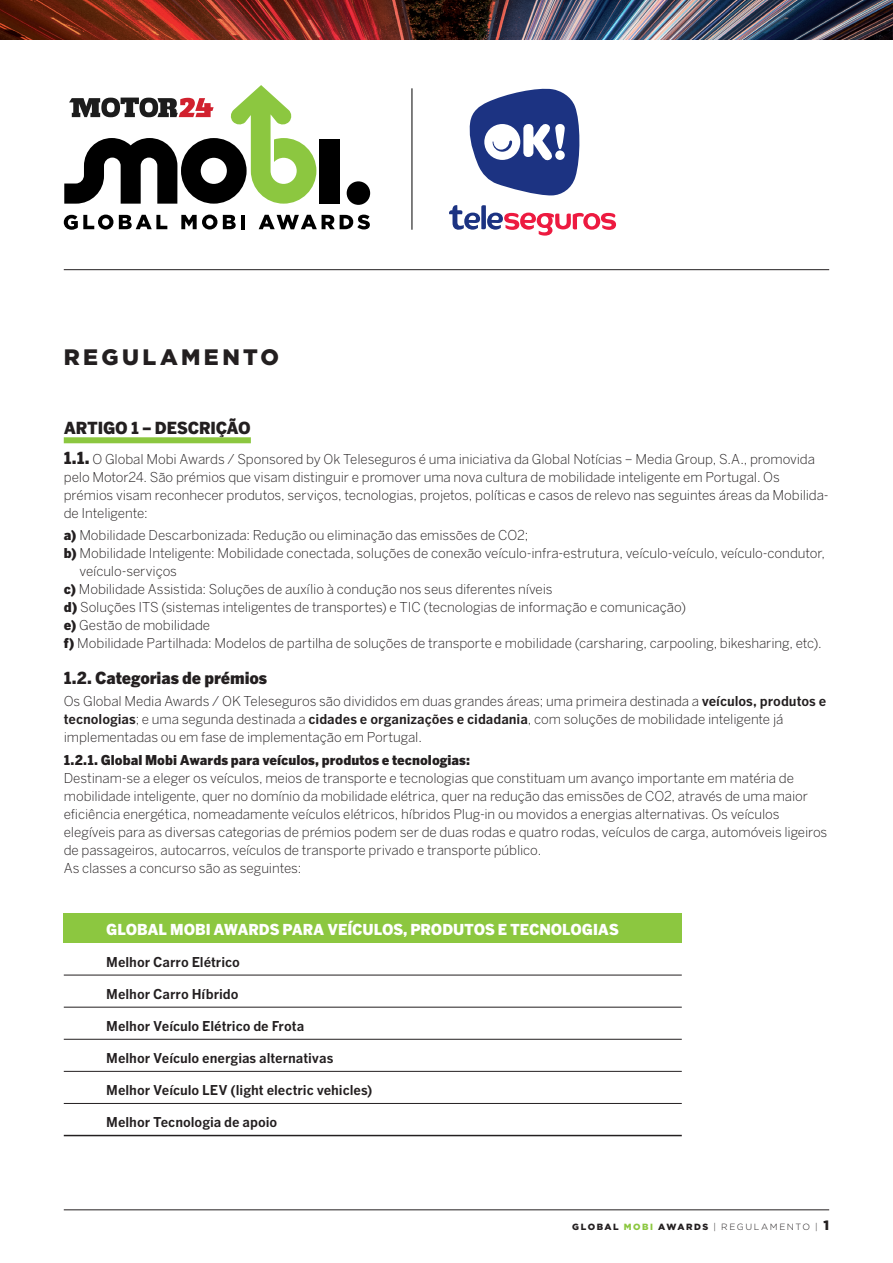
<style>
.page{position:relative;width:893px;height:1263px;background:#fff}
.page>*{position:absolute;margin:0;border:0;box-sizing:border-box;transform-origin:0 0}
.t1{font:900 22.35px "Gotham";letter-spacing:.155em;color:#231f20}
._002{font:900 16.5px "Benton Gothic";letter-spacing:-.01em;color:#231f20}
._001{font:900 16.5px "Benton Gothic";letter-spacing:-.01em;color:#231f20}
.txt_geral_bentonlig{font:900 15px "Benton Gothic";letter-spacing:-.01em;color:#fff}
.txt_geral_bentonlig-2{font:300 13.5px/18px "Benton Gothic";letter-spacing:-.01em;color:#231f20}
.txt_geral_bentonlig-3{font:700 13.5px "Benton Gothic";letter-spacing:-.005em;color:#231f20}
._003{font:900 13.5px "Benton Gothic";color:#231f20}
.t2{font:300 9px "Gotham";letter-spacing:.175em;color:#231f20}
.s1{font-weight:900;font-size:16.5px}
.s2{font-weight:900}
.s3{font-weight:700}
.s4{font-weight:900;color:#8cc740}
.s5{font-weight:900;font-size:13.5px}
</style>
<div class="page">
<hr style="left:64px;top:1209px;width:765px;height:1px;background:#231f20">
<div style="left:64px;top:437px;width:187px;height:6px;background:#8cc740"></div>
<div style="left:64px;top:913px;width:618px;height:30px;background:#8cc740"></div>
<hr style="left:64px;top:975px;width:618px;height:1px;background:#231f20">
<hr style="left:64px;top:1007px;width:618px;height:1px;background:#231f20">
<hr style="left:64px;top:1039px;width:618px;height:1px;background:#231f20">
<hr style="left:64px;top:1071px;width:618px;height:1px;background:#231f20">
<hr style="left:64px;top:1103px;width:618px;height:1px;background:#231f20">
<hr style="left:64px;top:1135px;width:618px;height:1px;background:#231f20">
<div style="left:319px;top:139px;width:21px;height:65px;background:#000"></div>
<svg style="left:64px;top:215px;width:49px;height:15px"></svg>
<svg style="left:119px;top:215px;width:48px;height:14px"></svg>
<svg style="left:181px;top:215px;width:36px;height:14px"></svg>
<svg style="left:223px;top:215px;width:13px;height:14px"></svg>
<hr style="left:241px;top:215px;width:4px;height:14px;background:#000">
<svg style="left:259px;top:215px;width:111px;height:14px"></svg>
<div style="left:347px;top:181px;width:23px;height:24px;background:#000;border-radius:50%"></div>
<hr style="left:412px;top:88px;width:1px;height:142px;background:#000">
<svg style="left:449px;top:205px;width:167px;height:31px"></svg>
<svg style="left:469px;top:88px;width:111px;height:108px"></svg>
<svg style="left:64px;top:85px;width:252px;height:119px"></svg>
<hr style="left:64px;top:269px;width:765px;height:1px;background:#231f20">
<img style="left:0;top:0;width:893px;height:40px">
<p class="t1" style="left:64px;top:344px;width:217px">REGULAMENTO</p>
<p class="_001" style="left:64px;top:418px;width:189px">ARTIGO 1 – DESCRIÇÃO</p>
<p class="txt_geral_bentonlig-2" style="left:64px;top:450px;width:766px"><span class="s1">1.1.</span> O Global Mobi Awards / Sponsored by Ok Teleseguros é uma iniciativa da Global Notícias – Media Group, S.A., promovida pelo Motor24. São prémios que visam distinguir e promover uma nova cultura de mobilidade inteligente em Portugal. Os prémios visam reconhecer produtos, serviços, tecnologias, projetos, políticas e casos de relevo nas seguintes áreas da Mobilida&shy;de Inteligente:</p>
<p class="txt_geral_bentonlig-2" style="left:64px;top:526px;width:466px"><span class="s2">a)</span> Mobilidade Descarbonizada: Redução ou eliminação das emissões de CO2;</p>
<p class="txt_geral_bentonlig-2" style="left:80px;top:544px;width:747px;text-indent:-16px"><span class="s2">b)</span> Mobilidade Inteligente: Mobilidade conectada, soluções de conexão veículo-infra-estrutura, veículo-veículo, veículo-condutor, veículo-serviços</p>
<p class="txt_geral_bentonlig-2" style="left:64px;top:580px;width:490px"><span class="s2">c)</span> Mobilidade Assistida: Soluções de auxílio à condução nos seus diferentes níveis</p>
<p class="txt_geral_bentonlig-2" style="left:64px;top:598px;width:624px"><span class="s2">d)</span> Soluções ITS (sistemas inteligentes de transportes) e TIC (tecnologias de informação e comunicação)</p>
<p class="txt_geral_bentonlig-2" style="left:64px;top:616px;width:148px"><span class="s2">e)</span> Gestão de mobilidade</p>
<p class="txt_geral_bentonlig-2" style="left:64px;top:634px;width:759px"><span class="s2">f)</span> Mobilidade Partilhada: Modelos de partilha de soluções de transporte e mobilidade (carsharing, carpooling, bikesharing, etc).</p>
<p class="_002" style="left:64px;top:668px;width:205px">1.2. Categorias de prémios</p>
<p class="txt_geral_bentonlig-2" style="left:64px;top:692px;width:764px">Os Global Media Awards / OK Teleseguros são divididos em duas grandes áreas; uma primeira destinada a <span class="s3">veículos, produtos e tecnologias</span>; e uma segunda destinada a <span class="s3">cidades e organizações e cidadania</span>, com soluções de mobilidade inteligente já implementadas ou em fase de implementação em Portugal.</p>
<p class="_003" style="left:64px;top:751px;width:408px">1.2.1. Global Mobi Awards para veículos, produtos e tecnologias:</p>
<p class="txt_geral_bentonlig-2" style="left:64px;top:768px;width:765px">Destinam-se a eleger os veículos, meios de transporte e tecnologias que constituam um avanço importante em matéria de mobilidade inteligente, quer no domínio da mobilidade elétrica, quer na redução das emissões de CO2, através de uma maior eficiência energética, nomeadamente veículos elétricos, híbridos Plug-in ou movidos a energias alternativas. Os veículos elegíveis para as diversas categorias de prémios podem ser de duas rodas e quatro rodas, veículos de carga, automóveis ligeiros de passageiros, autocarros, veículos de transporte privado e transporte público.</p>
<p class="txt_geral_bentonlig-2" style="left:64px;top:858px;width:239px">As classes a concurso são as seguintes:</p>
<p class="txt_geral_bentonlig" style="left:106px;top:920px;width:514px">GLOBAL MOBI AWARDS PARA VEÍCULOS, PRODUTOS E TECNOLOGIAS</p>
<p class="txt_geral_bentonlig-3" style="left:106px;top:953px;width:135px">Melhor Carro Elétrico</p>
<p class="txt_geral_bentonlig-3" style="left:106px;top:985px;width:134px">Melhor Carro Híbrido</p>
<p class="txt_geral_bentonlig-3" style="left:106px;top:1017px;width:199px">Melhor Veículo Elétrico de Frota</p>
<p class="txt_geral_bentonlig-3" style="left:106px;top:1049px;width:229px">Melhor Veículo energias alternativas</p>
<p class="txt_geral_bentonlig-3" style="left:106px;top:1081px;width:268px">Melhor Veículo LEV (light electric vehicles)</p>
<p class="txt_geral_bentonlig-3" style="left:106px;top:1114px;width:173px">Melhor Tecnologia de apoio</p>
<p class="t2" style="left:572px;top:1221px;width:258px"><span class="s2">GLOBAL</span> <span class="s4">MOBI</span> <span class="s2">AWARDS</span> | REGULAMENTO | <span class="s5">1</span></p>
</div>
